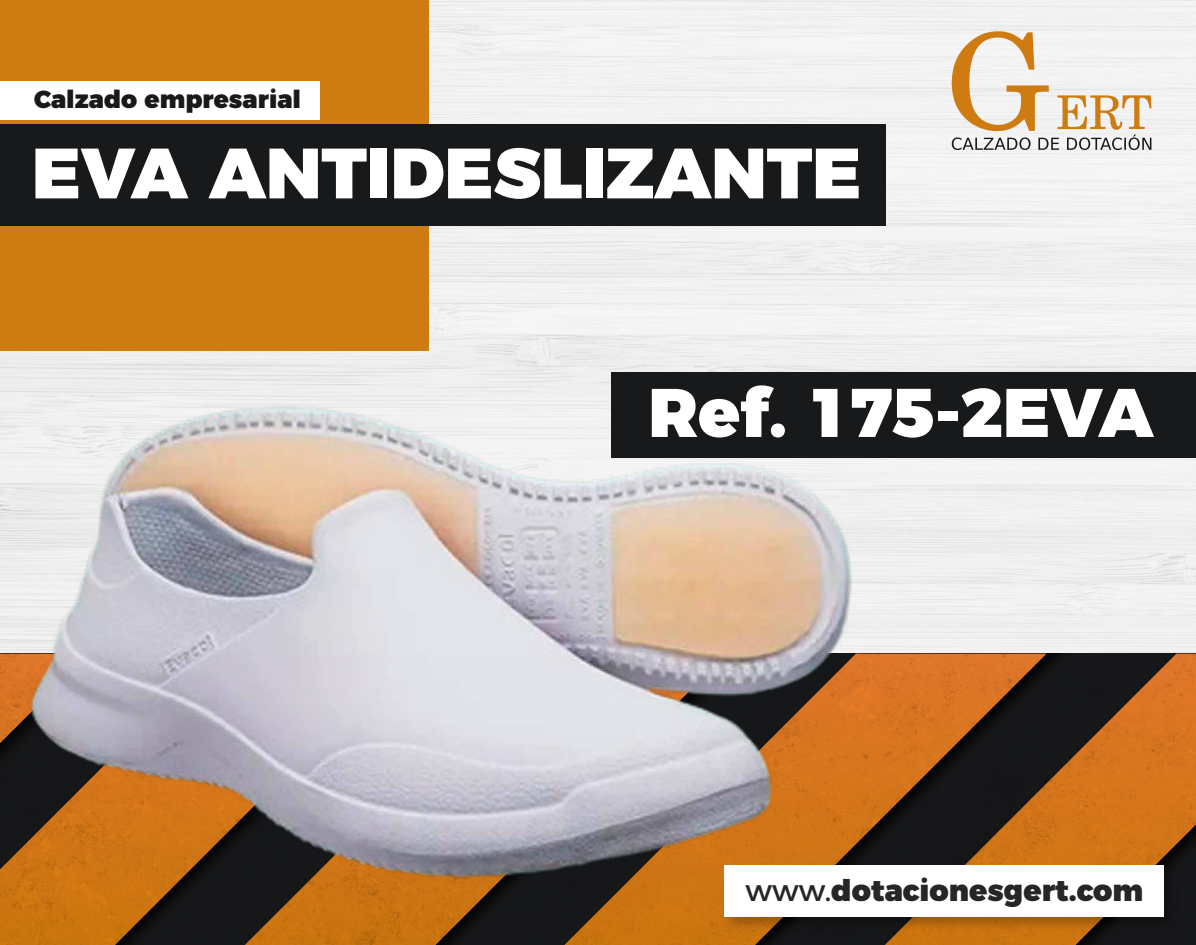
<style>
.page{position:relative;width:1196px;height:945px;background:#fff}
.page>*{position:absolute;margin:0;border:0;box-sizing:border-box;transform-origin:0 0}
.t1{font:900 71.05px "Montserrat";color:#fff}
.t2{font:900 68.6px "Montserrat";color:#fff}
.t3{font:900 29.75px "Montserrat";color:#252628}
.t4{font:900 24.76px "Montserrat";color:#18191b}
.s1{font-weight:400}
</style>
<div class="page">
<div style="left:0;top:0;width:1195px;height:654px;background:#f1f1f1"></div>
<img style="left:0;top:744px;width:206px;height:201px">
<svg style="left:0;top:654px;width:19px;height:90px;background:#c06720"></svg>
<svg style="left:244px;top:907px;width:292px;height:38px;background:#8a5211"></svg>
<svg style="left:563px;top:907px;width:320px;height:38px;background:#9c5b11"></svg>
<svg style="left:883px;top:654px;width:312px;height:291px;background:#834b1a"></svg>
<div style="left:0;top:0;width:428px;height:351px;background:#ce7c11"></div>
<svg style="left:950px;top:31px;width:201px;height:120px"></svg>
<div style="left:0;top:125px;width:886px;height:101px;background:#18191b"></div>
<div style="left:0;top:81px;width:319px;height:39px;background:#fff"></div>
<img style="left:717px;top:858px;width:465px;height:78px">
<div style="left:724px;top:865px;width:439px;height:52px;background:#fff"></div>
<div style="left:611px;top:372px;width:584px;height:86px;background:#18191b"></div>
<img style="left:19px;top:239px;width:877px;height:668px">
<p class="t4" style="left:34px;top:79px;width:268px">Calzado empresarial</p>
<h1 class="t1" style="left:32px;top:113px;width:830px">EVA ANTIDESLIZANTE</h1>
<h2 class="t2" style="left:648px;top:355px;width:506px">Ref. 175-2EVA</h2>
<p class="t3" style="left:745px;top:866px;width:399px"><span class="s1">www.</span>dotacionesgert.com</p>
</div>
